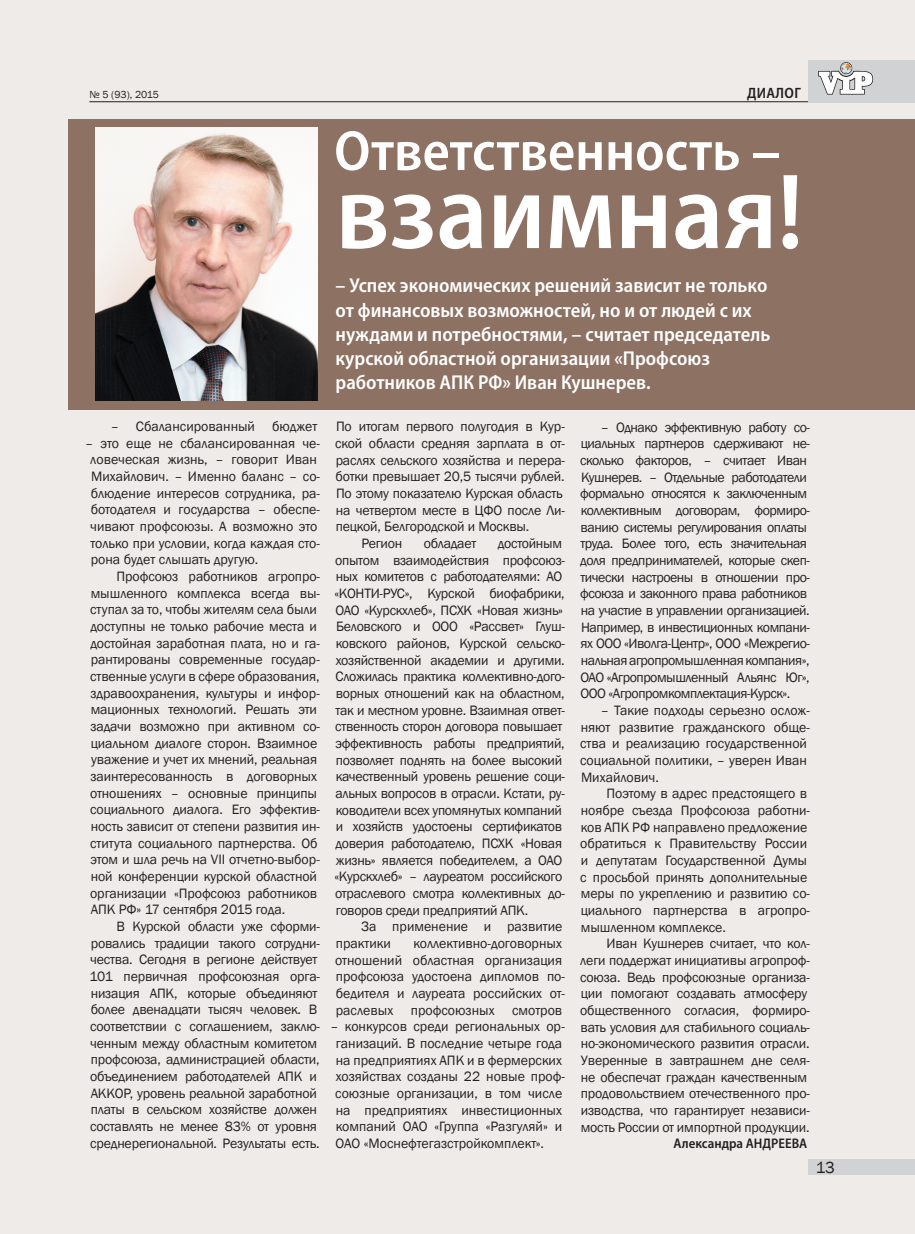
<style>
.page{position:relative;width:915px;height:1234px;background:#fff}
.page>*{position:absolute;margin:0;border:0;box-sizing:border-box;transform-origin:0 0}
.t1{font:600 semi-condensed 108px "Myriad Pro";color:#fff}
.t2{font:600 semi-condensed 57px "Myriad Pro";color:#fff}
.t3{font:600 semi-condensed 20.1px/24.2px "Myriad Pro";color:#fff}
.t4{font:16.5px "Franklin Gothic";color:#231f20}
.t5{font:600 semi-condensed 15px "Myriad Pro";color:#231f20}
.t6{font:13.95px/16.6px "Franklin Gothic";letter-spacing:-.015em;color:#231f20}
.t7{font:13.95px/16.6px "Franklin Gothic";letter-spacing:-.035em;color:#231f20}
.t8{font:600 semi-condensed 13.95px "Myriad Pro";color:#231f20}
.t9{font:10.5px "Franklin Gothic";letter-spacing:-.005em;color:#231f20}
</style>
<div class="page">
<div style="left:0;top:0;width:914px;height:1233px;background:#efebe8"></div>
<hr style="left:89px;top:101px;width:719px;height:1px;background:#231f20">
<div style="left:808px;top:60px;width:106px;height:42px;background:#d1d2d4"></div>
<svg style="left:818px;top:62px;width:54px;height:32px"></svg>
<div style="left:808px;top:1159px;width:106px;height:15px;background:#d1d2d4"></div>
<div style="left:68px;top:119px;width:846px;height:290px;background:#8d7162"></div>
<img style="left:95px;top:127px;width:222px;height:273px">
<p class="t9" style="left:89px;top:88px;width:71px">№ 5 (93), 2015</p>
<p class="t5" style="left:747px;top:83px;width:11px">диа</p>
<p class="t5" style="left:775px;top:83px;width:27px">лог</p>
<p class="t6" style="left:111px;top:418px;width:208px">– Сбалансированный бюджет</p>
<p class="t6" style="left:90px;top:435px;width:231px;text-indent:-5px">– это еще не сбалансированная че&shy;ловеческая жизнь, – говорит Иван Михайлович. – Именно баланс – со&shy;блюдение интересов сотрудника, ра&shy;ботодателя и государства – обеспе&shy;чивают профсоюзы. А возможно это только при условии, когда каждая сто&shy;рона будет слышать другую.</p>
<p class="t6" style="left:90px;top:568px;width:231px;text-indent:26px">Профсоюз работников агропро&shy;мышленного комплекса всегда вы&shy;ступал за то, чтобы жителям села были доступны не только рабочие места и достойная заработная плата, но и га&shy;рантированы современные государ&shy;ственные услуги в сфере образования, здравоохранения, культуры и инфор&shy;мационных технологий. Решать эти задачи возможно при активном со&shy;циальном диалоге сторон. Взаимное уважение и учет их мнений, реальная заинтересованность в договорных отношениях – основные принципы социального диалога. Его эффектив&shy;ность зависит от степени развития ин&shy;ститута социального партнерства. Об этом и шла речь на VII отчетно-выбор&shy;ной конференции курской областной организации «Профсоюз работников АПК РФ» 17 сентября 2015 года.</p>
<p class="t6" style="left:90px;top:918px;width:232px;text-indent:27px">В Курской области уже сформи&shy;ровались традиции такого сотрудни&shy;чества. Сегодня в регионе действует 101 первичная профсоюзная орга&shy;низация АПК, которые объединяют более двенадцати тысяч человек. В соответствии с соглашением, заклю&shy;ченным между областным комитетом профсоюза, администрацией области, объединением работодателей АПК и АККОР, уровень реальной заработной платы в сельском хозяйстве должен составлять не менее 83% от уровня среднерегиональной. Результаты есть.</p>
<h2 class="t2" style="left:334px;top:115px;width:447px">Ответственность –</h2>
<h1 class="t1" style="left:335px;top:144px;width:469px">взаимная!</h1>
<h3 class="t3" style="left:335px;top:273px;width:436px">– Успех экономических решений зависит не только от финансовых возможностей, но и от людей с их нуждами и потребностями, – считает председатель курской областной организации «Профсоюз работников АПК РФ» Иван Кушнерев.</h3>
<p class="t6" style="left:336px;top:418px;width:230px">По итогам первого полугодия в Кур-</p>
<p class="t6" style="left:335px;top:435px;width:231px">ской области средняя зарплата в от-</p>
<p class="t6" style="left:335px;top:452px;width:231px">раслях сельского хозяйства и перера-</p>
<p class="t6" style="left:335px;top:468px;width:230px">ботки превышает 20,5 тысячи рублей.</p>
<p class="t6" style="left:336px;top:485px;width:228px">По этому показателю Курская область</p>
<p class="t6" style="left:335px;top:502px;width:231px">на четвертом месте в ЦФО после Ли-</p>
<p class="t6" style="left:335px;top:518px;width:195px">пецкой, Белгородской и Москвы.</p>
<p class="t6" style="left:361px;top:535px;width:42px">Регион</p>
<p class="t6" style="left:423px;top:535px;width:54px">обладает</p>
<p class="t6" style="left:334px;top:535px;width:232px;text-indent:163px">достойным опытом взаимодействия профсоюз&shy;ных комитетов с работодателями: АО «КОНТИ‑РУС», Курской биофабрики, ОАО «Курскхлеб», ПСХК «Новая жизнь» Беловского и ООО «Рассвет» Глуш&shy;ковского районов, Курской сельско&shy;хозяйственной академии и другими.<br>Сложилась практика коллективно-дого&shy;ворных отношений как на областном, так и местном уровне. Взаимная ответ&shy;ственность сторон договора повышает эффективность работы предприятий, позволяет поднять на более высокий качественный уровень решение соци&shy;альных вопросов в отрасли. Кстати, ру&shy;ководители всех упомянутых компаний и хозяйств удостоены сертификатов доверия работодателю, ПСХК «Новая жизнь» является победителем, а ОАО «Курскхлеб» – лауреатом российского отраслевого смотра коллективных до&shy;говоров среди предприятий АПК.</p>
<p class="t6" style="left:335px;top:918px;width:228px;text-indent:26px">За применение и развитие практики</p>
<p class="t6" style="left:335px;top:935px;width:231px;text-indent:78px">коллективно-договорных отношений областная организация профсоюза удостоена дипломов по&shy;бедителя и лауреата российских от&shy;раслевых</p>
<p class="t6" style="left:410px;top:1001px;width:85px">профсоюзных</p>
<p class="t6" style="left:512px;top:1001px;width:52px">смотров</p>
<p class="t6" style="left:335px;top:1018px;width:231px;text-indent:-5px">– конкурсов среди региональных ор&shy;ганизаций. В последние четыре года на предприятиях АПК и в фермерских хозяйствах созданы 22 новые проф&shy;союзные организации, в том числе на предприятиях инвестиционных компаний ОАО «Группа «Разгуляй» и ОАО «Моснефтегазстройкомплект».</p>
<p class="t7" style="left:580px;top:419px;width:231px;text-indent:21px">– Однако эффективную работу со&shy;циальных партнеров сдерживают не&shy;сколько факторов, – считает Иван Кушнерев. – Отдельные работодатели формально относятся к заключенным коллективным договорам, формиро&shy;ванию системы регулирования оплаты труда. Более того, есть значительная доля предпринимателей, которые скеп&shy;тически настроены в отношении про&shy;фсоюза и законного права работников на участие в управлении организацией.<br>Например, в инвестиционных компани&shy;ях ООО «Иволга-Центр», ООО «Межрегио&shy;нальная агропромышленная компания», ОАО «Агропромышленный Альянс Юг», ООО «Агропромкомплектация-Курск».</p>
<p class="t6" style="left:580px;top:702px;width:231px;text-indent:21px">– Такие подходы серьезно ослож&shy;няют развитие гражданского обще&shy;ства и реализацию государственной социальной политики, – уверен Иван<br>Михайлович.</p>
<p class="t6" style="left:580px;top:785px;width:231px;text-indent:26px">Поэтому в адрес предстоящего в ноябре съезда Профсоюза работни&shy;ков АПК РФ направлено предложение обратиться к Правительству России и депутатам Государственной Думы с просьбой принять дополнительные меры по укреплению и развитию со&shy;циального партнерства в агропро&shy;мышленном комплексе.</p>
<p class="t6" style="left:580px;top:935px;width:231px;text-indent:26px">Иван Кушнерев считает, что кол&shy;леги поддержат инициативы агропроф&shy;союза. Ведь профсоюзные организа&shy;ции помогают создавать атмосферу общественного согласия, формиро&shy;вать условия для стабильного социаль&shy;но-экономического развития отрасли.<br>Уверенные в завтрашнем дне селя&shy;не обеспечат граждан качественным продовольствием отечественного про&shy;изводства, что гарантирует независи&shy;мость России от импортной продукции.</p>
<p class="t8" style="left:673px;top:1134px;width:135px">Александра АНДРЕЕВА</p>
<p class="t4" style="left:815px;top:1157px;width:21px">13</p>
</div>
